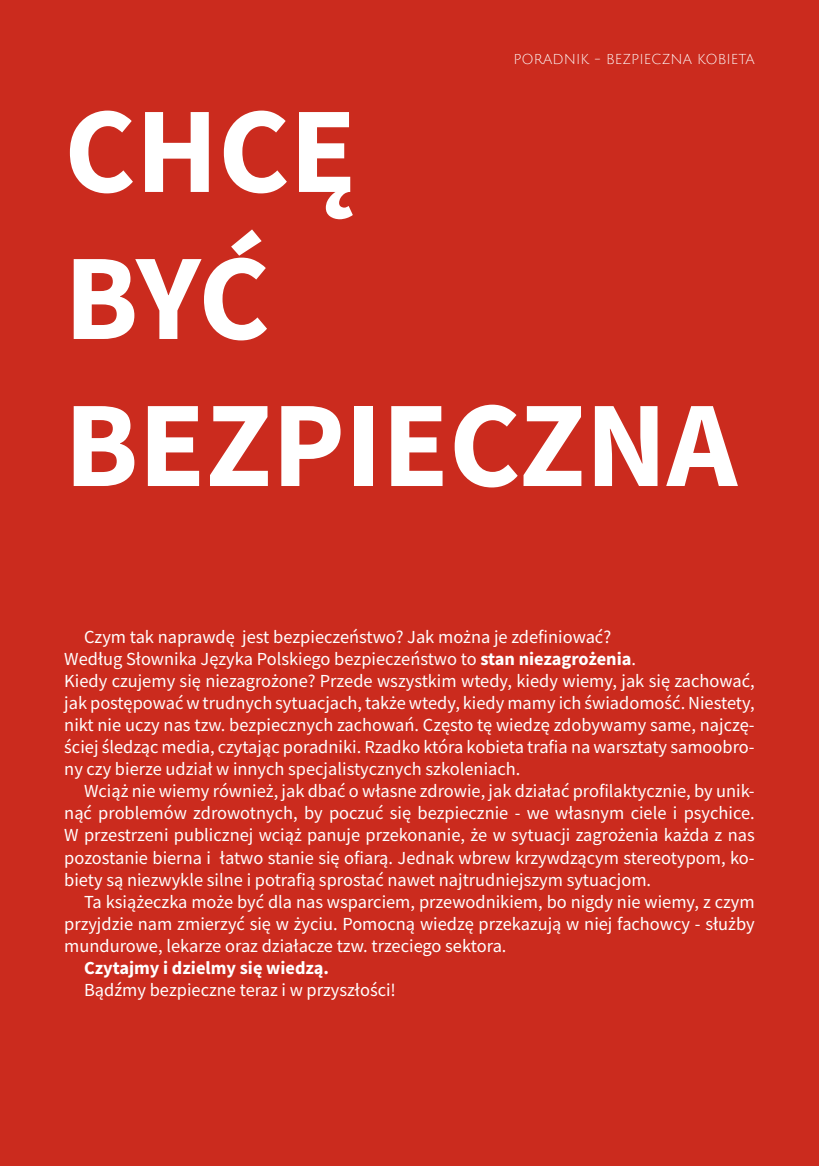
<style>
.page{position:relative;width:819px;height:1166px;background:#cb2b1e}
.page>*{position:absolute;margin:0;border:0;box-sizing:border-box;transform-origin:0 0}
.t1{font:700 122.5px/147px "Source Sans Pro";color:#fff}
.t2{font:18.38px "Source Sans Pro";color:#fff}
.t3{font:700 18.38px "Source Sans Pro";color:#fff}
.t4{font:14px "Julius Sans One";color:#fff}
.s1{font-weight:700}
</style>
<div class="page">
<p class="t4" style="left:513px;top:52px;width:243px">PORADNIK - BEZPIECZNA KOBIETA</p>
<p class="t1" style="left:64px;top:76px;width:674px">CHCĘ<br>BYĆ<br>BEZPIECZNA</p>
<p class="t2" style="left:84px;top:625px;width:528px">Czym tak naprawdę jest bezpieczeństwo? Jak można je zdefiniować?</p>
<p class="t2" style="left:64px;top:647px;width:573px">Według Słownika Języka Polskiego bezpieczeństwo to <span class="s1">stan niezagrożenia</span>.</p>
<p class="t2" style="left:64px;top:669px;width:692px">Kiedy czujemy się niezagrożone? Przede wszystkim wtedy, kiedy wiemy, jak się zachować,</p>
<p class="t2" style="left:64px;top:691px;width:692px">jak postępować w trudnych sytuacjach, także wtedy, kiedy mamy ich świadomość. Niestety,</p>
<p class="t2" style="left:64px;top:713px;width:692px">nikt nie uczy nas tzw. bezpiecznych zachowań. Często tę wiedzę zdobywamy same, najczę-</p>
<p class="t2" style="left:64px;top:735px;width:692px">ściej śledząc media, czytając poradniki. Rzadko która kobieta trafia na warsztaty samoobro-</p>
<p class="t2" style="left:64px;top:757px;width:457px">ny czy bierze udział w innych specjalistycznych szkoleniach.</p>
<p class="t2" style="left:84px;top:779px;width:672px">Wciąż nie wiemy również, jak dbać o własne zdrowie, jak działać profilaktycznie, by unik-</p>
<p class="t2" style="left:64px;top:801px;width:692px">nąć problemów zdrowotnych, by poczuć się bezpiecznie - we własnym ciele i psychice.</p>
<p class="t2" style="left:64px;top:824px;width:692px">W przestrzeni publicznej wciąż panuje przekonanie, że w sytuacji zagrożenia każda z nas</p>
<p class="t2" style="left:64px;top:846px;width:692px">pozostanie bierna i łatwo stanie się ofiarą. Jednak wbrew krzywdzącym stereotypom, ko-</p>
<p class="t2" style="left:64px;top:868px;width:588px">biety są niezwykle silne i potrafią sprostać nawet najtrudniejszym sytuacjom.</p>
<p class="t2" style="left:84px;top:890px;width:672px">Ta książeczka może być dla nas wsparciem, przewodnikiem, bo nigdy nie wiemy, z czym</p>
<p class="t2" style="left:64px;top:912px;width:692px">przyjdzie nam zmierzyć się w życiu. Pomocną wiedzę przekazują w niej fachowcy - służby</p>
<p class="t2" style="left:64px;top:934px;width:443px">mundurowe, lekarze oraz działacze tzw. trzeciego sektora.</p>
<p class="t3" style="left:84px;top:955px;width:246px">Czytajmy i dzielmy się wiedzą.</p>
<p class="t2" style="left:84px;top:978px;width:313px">Bądźmy bezpieczne teraz i w przyszłości!</p>
</div>
